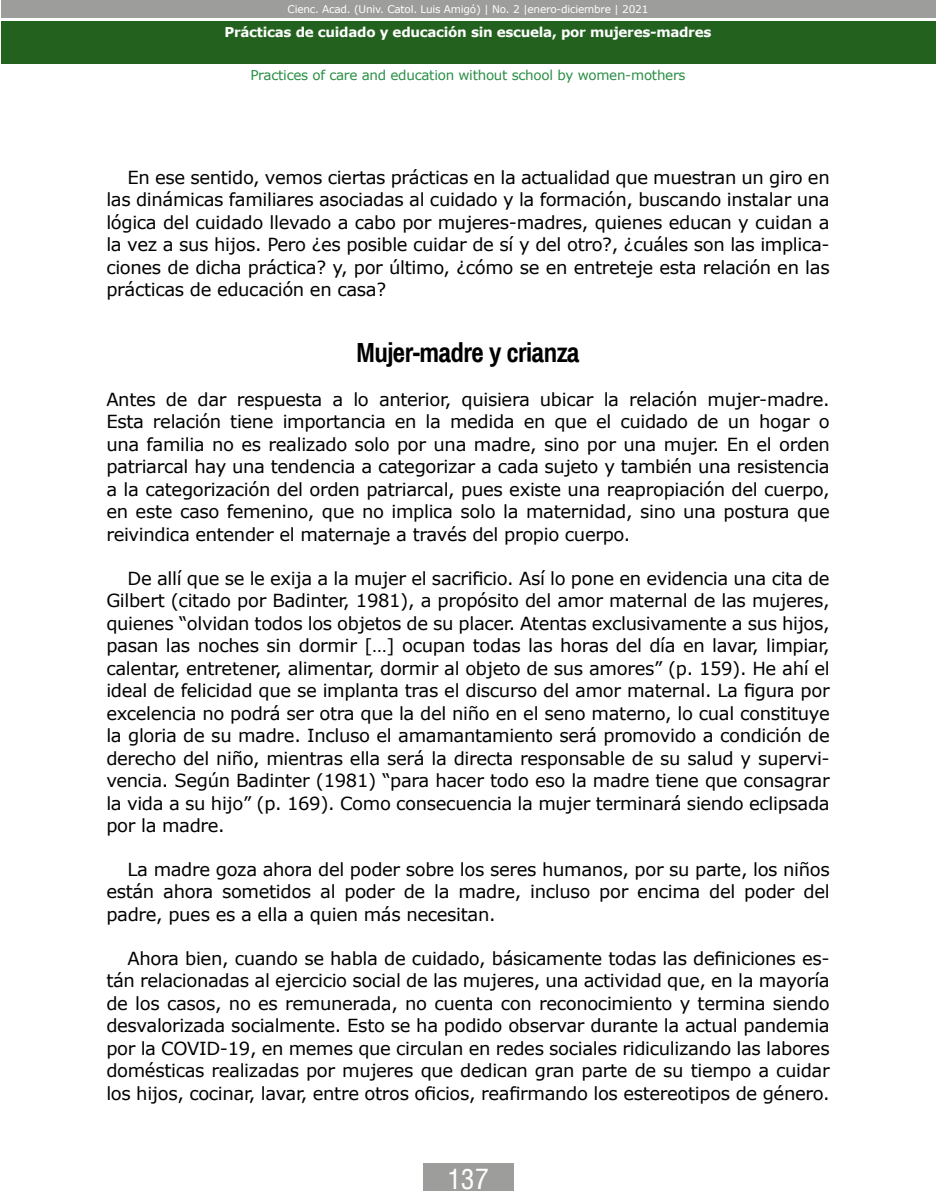
<style>
.page{position:relative;width:936px;height:1191px;background:#fff}
.page>*{position:absolute;margin:0;border:0;box-sizing:border-box;transform-origin:0 0}
.t1{font:700 27px "Archivo Narrow";letter-spacing:-.02em;color:#000}
.t2{font:27px "Arena Condensed";color:#fff}
.t3{font:18px/22.5px "Verdana";letter-spacing:-.02em;color:#000;text-align:justify}
.t4{font:700 13.5px "Verdana";letter-spacing:-.02em;color:#fff}
.t5{font:13.5px "Verdana";letter-spacing:-.02em;color:#298e44}
.t6{font:10.5px "Verdana";letter-spacing:-.02em;color:#fff}
</style>
<div class="page">
<div style="left:1px;top:21px;width:934px;height:43px;background:#23621e"></div>
<div style="left:1px;top:0;width:934px;height:18px;background:#9d9d9c"></div>
<div style="left:423px;top:1163px;width:90px;height:28px;background:#9d9d9c"></div>
<p class="t6" style="left:287px;top:2px;width:362px">Cienc. Acad. (Univ. Catol. Luis Amigó) | No. 2 |enero-diciembre | 2021</p>
<p class="t4" style="left:224px;top:22px;width:488px">Prácticas de cuidado y educación sin escuela, por mujeres-madres</p>
<p class="t5" style="left:250px;top:65px;width:436px">Practices of care and education without school by women-mothers</p>
<p class="t3" style="left:106px;top:166px;width:724px;text-indent:21px">En ese sentido, vemos ciertas prácticas en la actualidad que muestran un giro en las dinámicas familiares asociadas al cuidado y la formación, buscando instalar una lógica del cuidado llevado a cabo por mujeres-madres, quienes educan y cuidan a la vez a sus hijos. Pero ¿es posible cuidar de sí y del otro?, ¿cuáles son las implica&shy;ciones de dicha práctica? y, por último, ¿cómo se en entreteje esta relación en las prácticas de educación en casa?</p>
<h1 class="t1" style="left:356px;top:336px;width:224px">Mujer-madre y crianza</h1>
<p class="t3" style="left:106px;top:388px;width:725px">Antes de dar respuesta a lo anterior, quisiera ubicar la relación mujer-madre.<br>Esta relación tiene importancia en la medida en que el cuidado de un hogar o una familia no es realizado solo por una madre, sino por una mujer. En el orden patriarcal hay una tendencia a categorizar a cada sujeto y también una resistencia a la categorización del orden patriarcal, pues existe una reapropiación del cuerpo, en este caso femenino, que no implica solo la maternidad, sino una postura que reivindica entender el maternaje a través del propio cuerpo.</p>
<p class="t3" style="left:106px;top:566px;width:725px;text-indent:21px">De allí que se le exija a la mujer el sacrificio. Así lo pone en evidencia una cita de Gilbert (citado por Badinter, 1981), a propósito del amor maternal de las mujeres, quienes “olvidan todos los objetos de su placer. Atentas exclusivamente a sus hijos, pasan las noches sin dormir […] ocupan todas las horas del día en lavar, limpiar, calentar, entretener, alimentar, dormir al objeto de sus amores” (p. 159). He ahí el ideal de felicidad que se implanta tras el discurso del amor maternal. La figura por excelencia no podrá ser otra que la del niño en el seno materno, lo cual constituye la gloria de su madre. Incluso el amamantamiento será promovido a condición de derecho del niño, mientras ella será la directa responsable de su salud y supervi&shy;vencia. Según Badinter (1981) “para hacer todo eso la madre tiene que consagrar la vida a su hijo” (p. 169). Como consecuencia la mujer terminará siendo eclipsada por la madre.</p>
<p class="t3" style="left:106px;top:858px;width:725px;text-indent:21px">La madre goza ahora del poder sobre los seres humanos, por su parte, los niños están ahora sometidos al poder de la madre, incluso por encima del poder del padre, pues es a ella a quien más necesitan.</p>
<p class="t3" style="left:106px;top:946px;width:725px;text-indent:21px">Ahora bien, cuando se habla de cuidado, básicamente todas las definiciones es&shy;tán relacionadas al ejercicio social de las mujeres, una actividad que, en la mayoría de los casos, no es remunerada, no cuenta con reconocimiento y termina siendo desvalorizada socialmente. Esto se ha podido observar durante la actual pandemia por la COVID-19, en memes que circulan en redes sociales ridiculizando las labores domésticas realizadas por mujeres que dedican gran parte de su tiempo a cuidar los hijos, cocinar, lavar, entre otros oficios, reafirmando los estereotipos de género.</p>
<h1 class="t2" style="left:447px;top:1163px;width:42px">137</h1>
</div>
